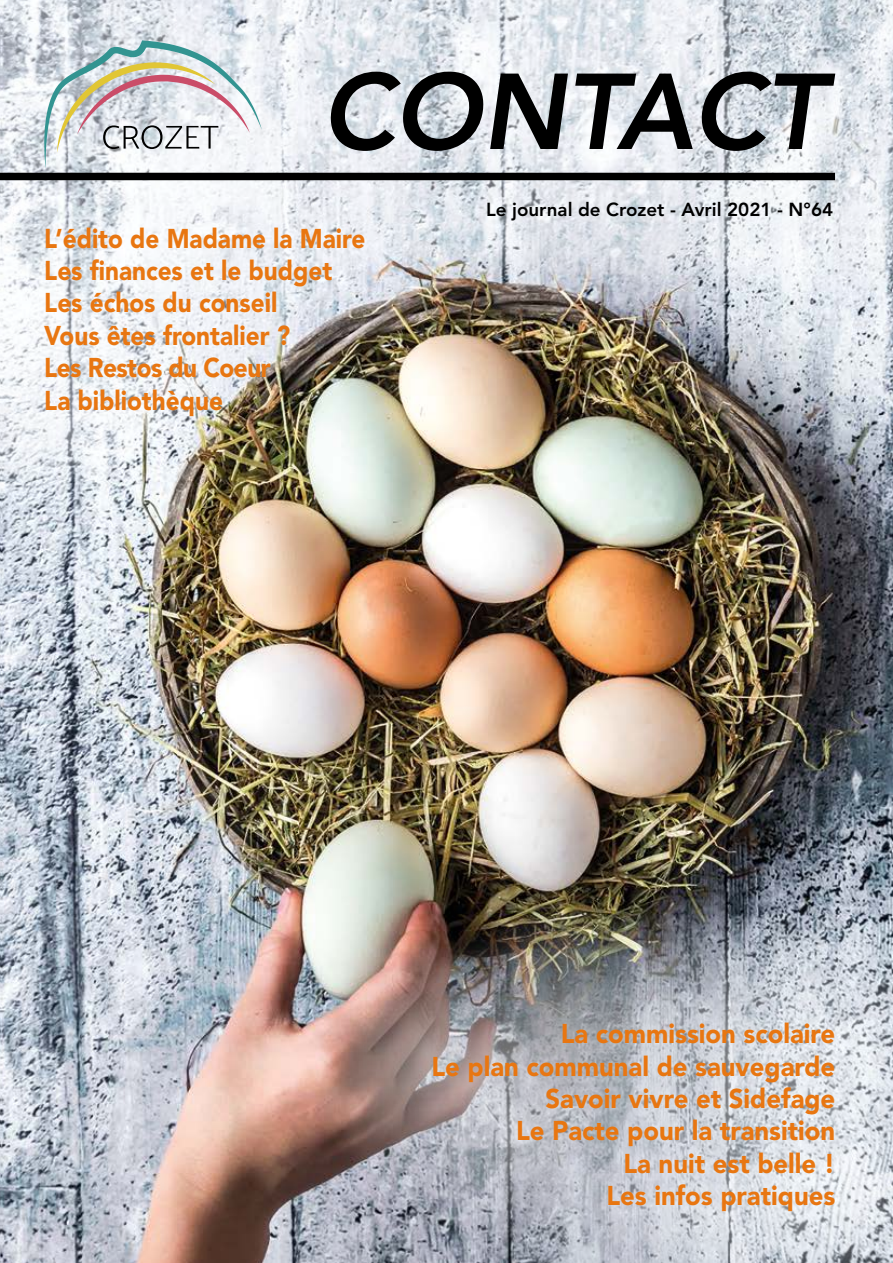
<style>
.page{position:relative;width:893px;height:1263px;background:#fff}
.page>*{position:absolute;margin:0;border:0;box-sizing:border-box;transform-origin:0 0}
.t1{font:italic 800 106.5px "Avenir LT Std";color:#000}
.t2{font:900 27px/32.4px "Avenir LT Std";color:#e87611;text-align:right;scale:.95 1}
.t3{font:900 27px/32.4px "Avenir LT Std";color:#e87611;scale:.9 1}
.t4{font:800 18.75px "Avenir LT Std";color:#000}
</style>
<div class="page">
<img style="left:0;top:499px;width:893px;height:764px">
<img style="left:0;top:0;width:893px;height:499px">
<svg style="left:44px;top:40px;width:218px;height:129px"></svg>
<div style="left:0;top:173px;width:835px;height:7px;background:#000"></div>
<img style="left:310px;top:899px;width:583px;height:364px">
<h1 class="t1" style="left:322px;top:49px;width:505px">CONTACT</h1>
<p class="t3" style="left:44px;top:222px;width:358px">L’édito de Madame la Maire<br>Les finances et le budget<br>Les échos du conseil<br>Vous êtes frontalier ?<br>Les Restos du Coeur<br>La bibliothèque</p>
<p class="t4" style="left:486px;top:199px;width:349px">Le journal de Crozet - Avril 2021 - N°64</p>
<p class="t2" style="left:431px;top:1017px;width:427px">La commission scolaire<br>Le plan communal de sauvegarde<br>Savoir vivre et Sidefage<br>Le Pacte pour la transition<br>La nuit est belle !<br>Les infos pratiques</p>
</div>
